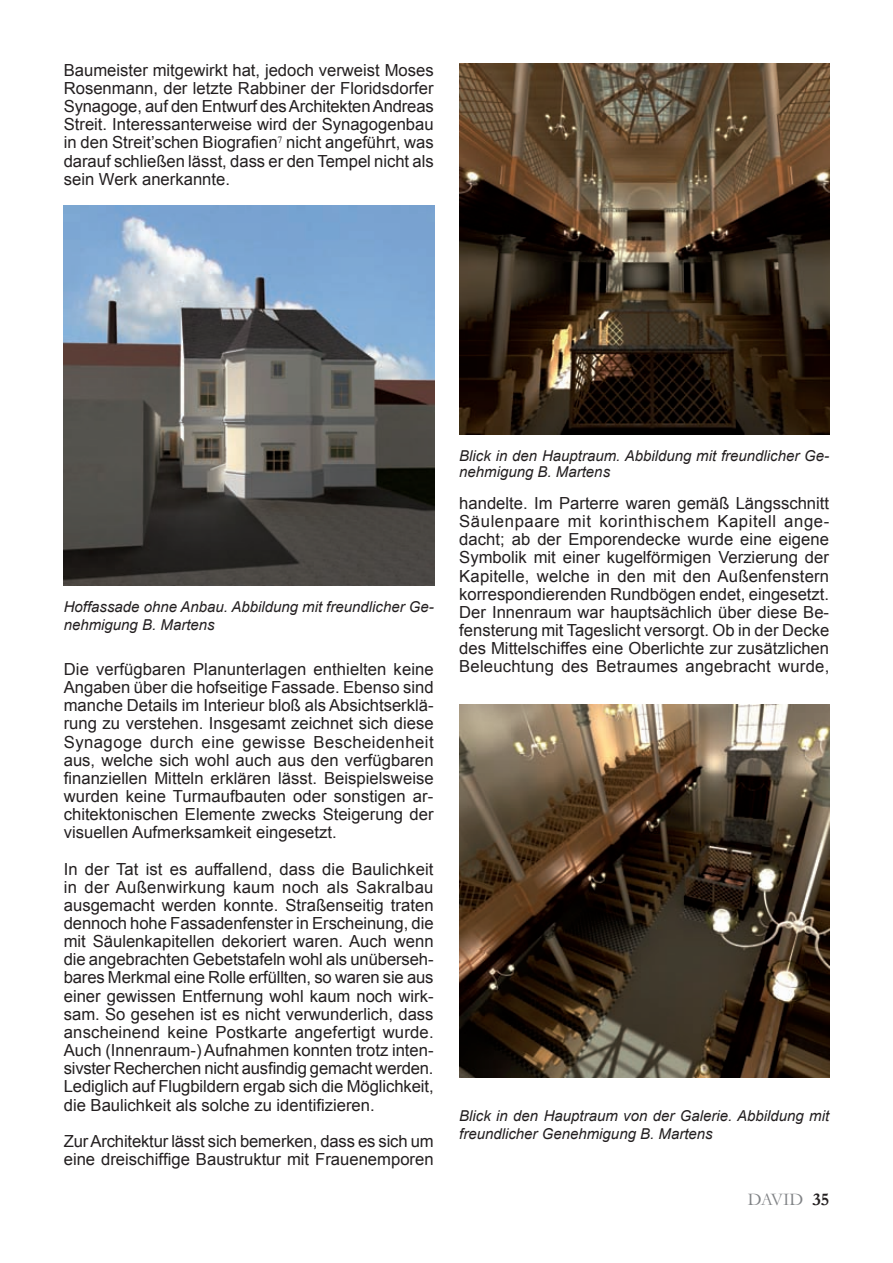
<style>
.page{position:relative;width:893px;height:1263px;background:#fff}
.page>*{position:absolute;margin:0;border:0;box-sizing:border-box;transform-origin:0 0}
.t1{font:18px "Garamond";letter-spacing:-.025em;color:#808285}
.t2{font:16.65px/18.1px "Arial";color:#231f20;text-align:justify}
.t3{font:italic 15px/18px "Arial";color:#231f20}
.s1{font-weight:700;color:#231f20}
</style>
<div class="page">
<img style="left:64px;top:206px;width:371px;height:380px">
<img style="left:459px;top:64px;width:370px;height:371px">
<img style="left:459px;top:705px;width:370px;height:372px">
<p class="t2" style="left:64px;top:61px;width:372px">Baumeister mitgewirkt hat, jedoch verweist Moses Rosenmann, der letzte Rabbiner der Floridsdorfer Synagoge, auf den Entwurf des Architekten Andreas Streit. Interessanterweise wird der Synagogenbau in den Streit’schen Biografien<sup>7</sup> nicht angeführt, was darauf schließen lässt, dass er den Tempel nicht als sein Werk anerkannte.</p>
<p class="t3" style="left:64px;top:598px;width:371px">Hoffassade ohne Anbau. Abbildung mit freundlicher Ge&shy;nehmigung B. Martens</p>
<p class="t2" style="left:64px;top:660px;width:372px">Die verfügbaren Planunterlagen enthielten keine Angaben über die hofseitige Fassade. Ebenso sind manche Details im Interieur bloß als Absichtserklä&shy;rung zu verstehen. Insgesamt zeichnet sich diese Synagoge durch eine gewisse Bescheidenheit aus, welche sich wohl auch aus den verfügbaren finanziellen Mitteln erklären lässt. Beispielsweise wurden keine Turmaufbauten oder sonstigen ar&shy;chitektonischen Elemente zwecks Steigerung der visuellen Aufmerksamkeit eingesetzt.</p>
<p class="t2" style="left:64px;top:860px;width:371px">In der Tat ist es auffallend, dass die Baulichkeit in der Außenwirkung kaum noch als Sakralbau ausgemacht werden konnte. Straßenseitig traten dennoch hohe Fassadenfenster in Erscheinung, die mit Säulenkapitellen dekoriert waren. Auch wenn die angebrachten Gebetstafeln wohl als unüberseh&shy;bares Merkmal eine Rolle erfüllten, so waren sie aus einer gewissen Entfernung wohl kaum noch wirk&shy;sam. So gesehen ist es nicht verwunderlich, dass anscheinend keine Postkarte angefertigt wurde.<br>Auch (Innenraum-) Aufnahmen konnten trotz inten&shy;sivster Recherchen nicht ausfindig gemacht werden.<br>Lediglich auf Flugbildern ergab sich die Möglichkeit, die Baulichkeit als solche zu identifizieren.</p>
<p class="t2" style="left:64px;top:1132px;width:371px">Zur Architektur lässt sich bemerken, dass es sich um eine dreischiffige Baustruktur mit Frauenemporen</p>
<p class="t3" style="left:459px;top:447px;width:371px;line-height:16.5px">Blick in den Hauptraum. Abbildung mit freundlicher Ge&shy;nehmigung B. Martens</p>
<p class="t2" style="left:459px;top:494px;width:372px">handelte. Im Parterre waren gemäß Längsschnitt Säulenpaare mit korinthischem Kapitell ange&shy;dacht; ab der Emporendecke wurde eine eigene Symbolik mit einer kugelförmigen Verzierung der Kapitelle, welche in den mit den Außenfenstern korrespondierenden Rundbögen endet, eingesetzt.<br>Der Innenraum war hauptsächlich über diese Be&shy;fensterung mit Tageslicht versorgt. Ob in der Decke des Mittelschiffes eine Oberlichte zur zusätzlichen Beleuchtung des Betraumes angebracht wurde,</p>
<p class="t3" style="left:459px;top:1107px;width:371px">Blick in den Hauptraum von der Galerie. Abbildung mit freundlicher Genehmigung B. Martens</p>
<p class="t1" style="left:748px;top:1187px;width:83px">DAVID <span class="s1">35</span></p>
</div>
